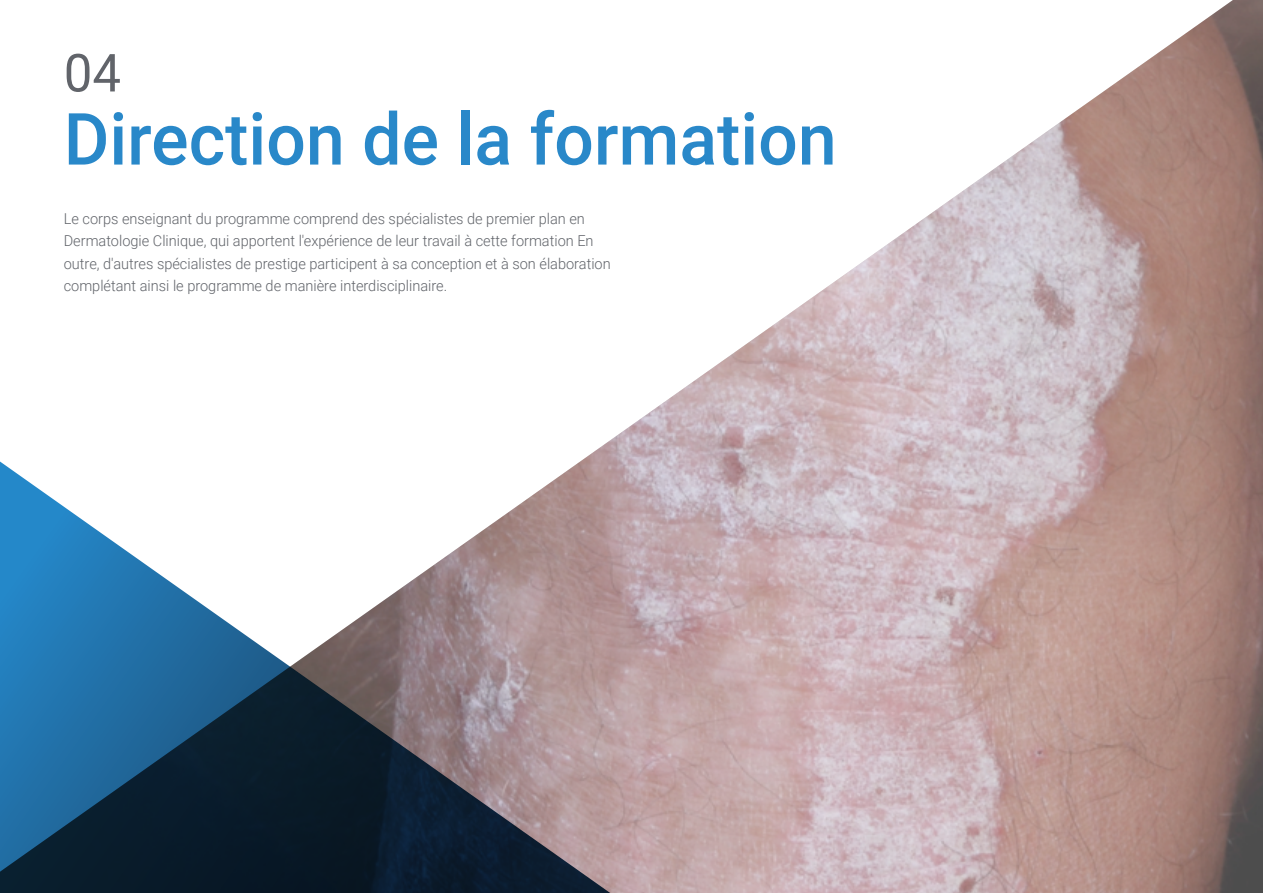
<style>
.page{position:relative;width:1263px;height:893px;background:#fff}
.page>*{position:absolute;margin:0;border:0;box-sizing:border-box;transform-origin:0 0}
.t1{font:500 72px "Roboto";color:#2988c9}
.t2{font:52.5px "Roboto";color:#61646a}
.t3{font:300 15px/22.5px "Roboto";color:#61646a}
</style>
<div class="page">
<img style="left:602px;top:0;width:661px;height:893px">
<svg style="left:0;top:446px;width:640px;height:447px"></svg>
<h2 class="t2" style="left:64px;top:36px;width:59px">04</h2>
<h1 class="t1" style="left:64px;top:89px;width:774px">Direction de la formation</h1>
<p class="t3" style="left:64px;top:207px;width:548px">Le corps enseignant du programme comprend des spécialistes de premier plan en Dermatologie Clinique, qui apportent l'expérience de leur travail à cette formation En outre, d'autres spécialistes de prestige participent à sa conception et à son élaboration complétant ainsi le programme de manière interdisciplinaire.</p>
</div>
